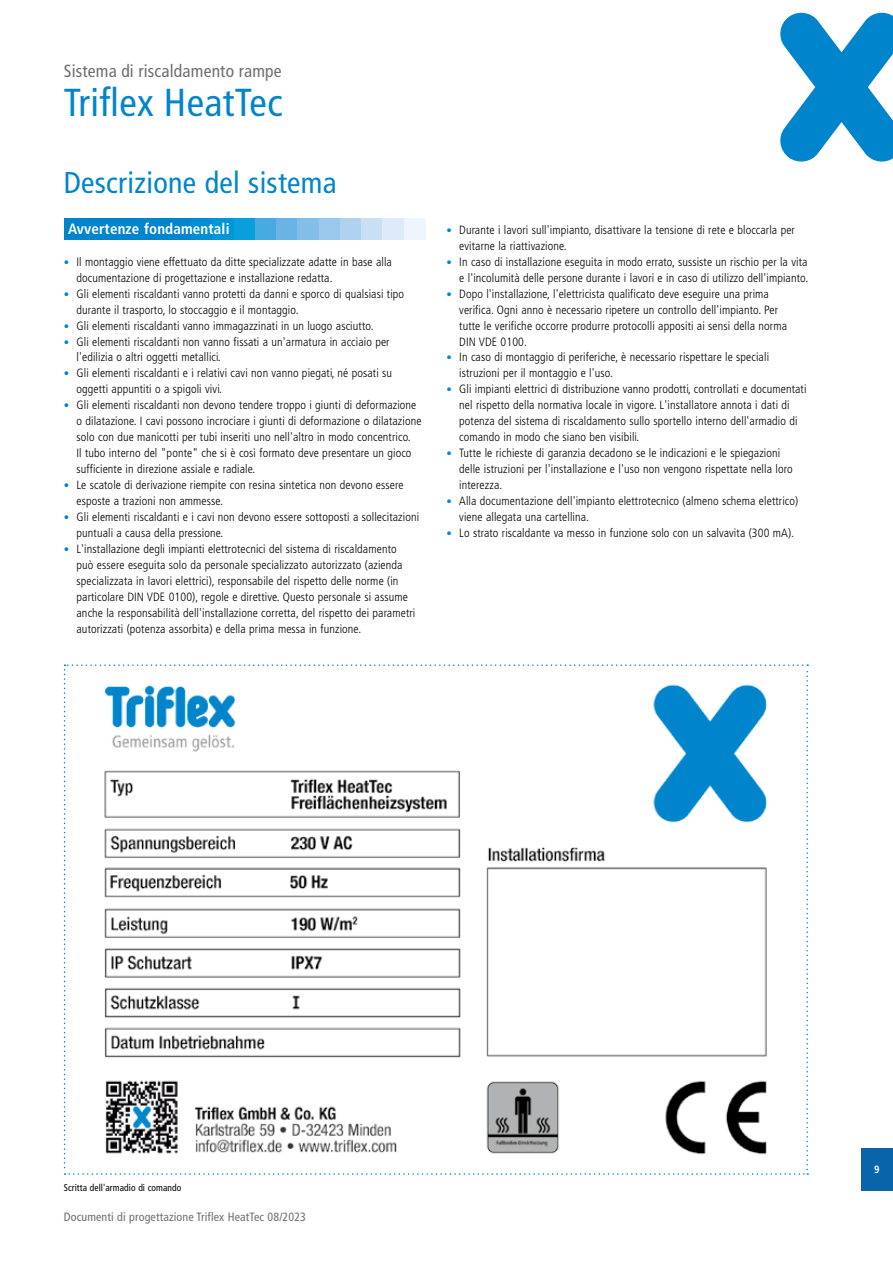
<style>
.page{position:relative;width:893px;height:1263px;background:#fff}
.page>*{position:absolute;margin:0;border:0;box-sizing:border-box;transform-origin:0 0}
.t1{font:condensed 39px "Frutiger LT Pro";letter-spacing:.01em;color:#0085cd}
.t2{font:condensed 30px "Frutiger LT Pro";letter-spacing:.01em;color:#0085cd}
.t3{font:condensed 17.55px "Frutiger LT Pro";letter-spacing:.01em;color:#6f6f6e}
.t4{font:700 condensed 15px "Frutiger LT Pro";letter-spacing:.01em;color:#fff}
.t5{font:300 condensed 12px/15.9px "Frutiger LT Pro";letter-spacing:.01em;color:#000}
.t6{font:condensed 12px "Frutiger LT Pro";letter-spacing:.01em;color:#6f6f6e}
.t7{font:700 condensed 10.5px "Frutiger LT Pro";color:#fff}
.t8{font:condensed 9.75px "Frutiger LT Pro";letter-spacing:.01em;color:#000}
.s1{font-size:10.8px;color:#0085cd}
</style>
<div class="page">
<div style="left:861px;top:1148px;width:32px;height:43px;background:#0964aa"></div>
<svg style="left:780px;top:13px;width:113px;height:149px"></svg>
<svg style="left:64px;top:664px;width:744px;height:511px"></svg>
<div style="left:64px;top:218px;width:127px;height:21px;background:#0085cd"></div>
<div style="left:191px;top:218px;width:22px;height:21px;background:#008ed2"></div>
<div style="left:213px;top:218px;width:21px;height:21px;background:#0096d7"></div>
<div style="left:234px;top:218px;width:21px;height:21px;background:#08a0dc"></div>
<div style="left:255px;top:218px;width:21px;height:21px;background:#49aae0"></div>
<div style="left:276px;top:218px;width:22px;height:21px;background:#69b4e4"></div>
<div style="left:298px;top:218px;width:21px;height:21px;background:#83bee9"></div>
<div style="left:319px;top:218px;width:21px;height:21px;background:#9ac8ec"></div>
<div style="left:340px;top:218px;width:21px;height:21px;background:#afd2f0"></div>
<div style="left:361px;top:218px;width:22px;height:21px;background:#c8dff5"></div>
<div style="left:383px;top:218px;width:21px;height:21px;background:#dceaf9"></div>
<div style="left:404px;top:218px;width:21px;height:21px;background:#eef5fc"></div>
<h3 class="t3" style="left:64px;top:61px;width:219px">Sistema di riscaldamento rampe</h3>
<h1 class="t1" style="left:64px;top:80px;width:220px">Triflex HeatTec</h1>
<h2 class="t2" style="left:64px;top:165px;width:274px">Descrizione del sistema</h2>
<p class="t4" style="left:68px;top:220px;width:163px">Avvertenze fondamentali</p>
<p class="t5" style="left:77px;top:254px;width:317px;text-indent:-13px"><span class="s1">•</span> Il montaggio viene effettuato da ditte specializzate adatte in base alla documentazione di progettazione e installazione redatta.</p>
<p class="t5" style="left:77px;top:286px;width:329px;text-indent:-13px"><span class="s1">•</span> Gli elementi riscaldanti vanno protetti da danni e sporco di qualsiasi tipo durante il trasporto, lo stoccaggio e il montaggio.</p>
<p class="t5" style="left:64px;top:318px;width:311px"><span class="s1">•</span> Gli elementi riscaldanti vanno immagazzinati in un luogo asciutto.</p>
<p class="t5" style="left:77px;top:334px;width:315px;text-indent:-13px"><span class="s1">•</span> Gli elementi riscaldanti non vanno fissati a un'armatura in acciaio per l'edilizia o altri oggetti metallici.</p>
<p class="t5" style="left:77px;top:365px;width:317px;text-indent:-13px"><span class="s1">•</span> Gli elementi riscaldanti e i relativi cavi non vanno piegati, né posati su oggetti appuntiti o a spigoli vivi.</p>
<p class="t5" style="left:77px;top:397px;width:347px;text-indent:-13px"><span class="s1">•</span> Gli elementi riscaldanti non devono tendere troppo i giunti di deformazione o dilatazione. I cavi possono incrociare i giunti di deformazione o dilatazione solo con due manicotti per tubi inseriti uno nell'altro in modo concentrico.<br>Il tubo interno del "ponte" che si è così formato deve presentare un gioco sufficiente in direzione assiale e radiale.</p>
<p class="t5" style="left:77px;top:477px;width:329px;text-indent:-13px"><span class="s1">•</span> Le scatole di derivazione riempite con resina sintetica non devono essere esposte a trazioni non ammesse.</p>
<p class="t5" style="left:77px;top:509px;width:344px;text-indent:-13px"><span class="s1">•</span> Gli elementi riscaldanti e i cavi non devono essere sottoposti a sollecitazioni puntuali a causa della pressione.</p>
<p class="t5" style="left:77px;top:541px;width:340px;text-indent:-13px"><span class="s1">•</span> L'installazione degli impianti elettrotecnici del sistema di riscaldamento può essere eseguita solo da personale specializzato autorizzato (azienda specializzata in lavori elettrici), responsabile del rispetto delle norme (in particolare DIN VDE 0100), regole e direttive. Questo personale si assume anche la responsabilità dell'installazione corretta, del rispetto dei parametri autorizzati (potenza assorbita) e della prima messa in funzione.</p>
<p class="t5" style="left:459px;top:222px;width:337px;text-indent:-13px"><span class="s1">•</span> Durante i lavori sull'impianto, disattivare la tensione di rete e bloccarla per evitarne la riattivazione.</p>
<p class="t5" style="left:446px;top:254px;width:363px;text-align:right"><span class="s1">•</span> In caso di installazione eseguita in modo errato, sussiste un rischio per la vita e l'incolumità delle persone durante i lavori e in caso di utilizzo dell'impianto.</p>
<p class="t5" style="left:459px;top:286px;width:329px;text-indent:-13px"><span class="s1">•</span> Dopo l'installazione, l'elettricista qualificato deve eseguire una prima verifica. Ogni anno è necessario ripetere un controllo dell'impianto. Per tutte le verifiche occorre produrre protocolli appositi ai sensi della norma DIN VDE 0100.</p>
<p class="t5" style="left:459px;top:349px;width:311px;text-indent:-13px"><span class="s1">•</span> In caso di montaggio di periferiche, è necessario rispettare le speciali istruzioni per il montaggio e l'uso.</p>
<p class="t5" style="left:459px;top:381px;width:349px;text-indent:-13px"><span class="s1">•</span> Gli impianti elettrici di distribuzione vanno prodotti, controllati e documentati nel rispetto della normativa locale in vigore. L'installatore annota i dati di potenza del sistema di riscaldamento sullo sportello interno dell'armadio di comando in modo che siano ben visibili.</p>
<p class="t5" style="left:459px;top:445px;width:335px;text-indent:-13px"><span class="s1">•</span> Tutte le richieste di garanzia decadono se le indicazioni e le spiegazioni delle istruzioni per l'installazione e l'uso non vengono rispettate nella loro interezza.</p>
<p class="t5" style="left:459px;top:493px;width:341px;text-indent:-13px"><span class="s1">•</span> Alla documentazione dell'impianto elettrotecnico (almeno schema elettrico) viene allegata una cartellina.</p>
<p class="t5" style="left:446px;top:525px;width:349px"><span class="s1">•</span> Lo strato riscaldante va messo in funzione solo con un salvavita (300 mA).</p>
<p class="t8" style="left:64px;top:1181px;width:119px">Scritta dell'armadio di comando</p>
<p class="t6" style="left:64px;top:1210px;width:244px">Documenti di progettazione Triflex HeatTec 08/2023</p>
<p class="t7" style="left:874px;top:1163px;width:7px">9</p>
</div>
